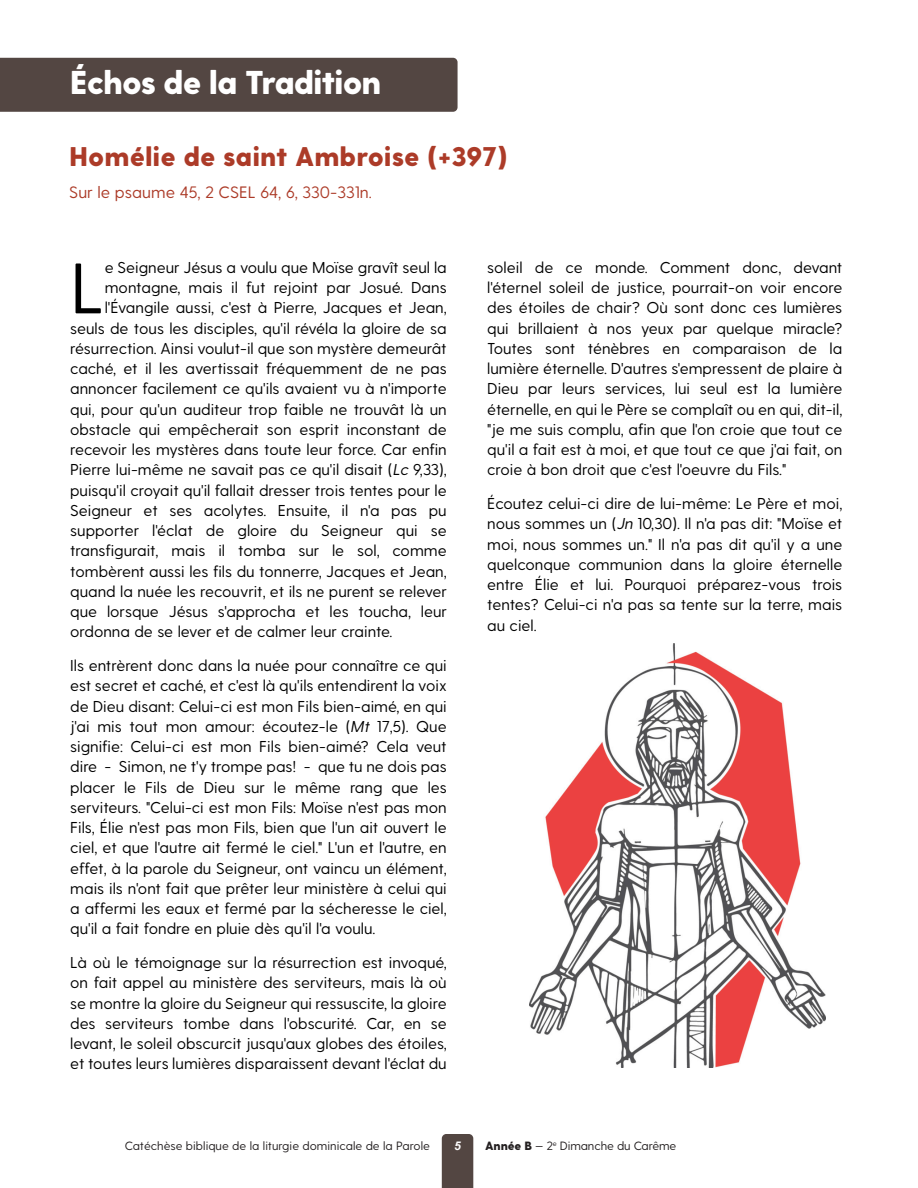
<style>
.page{position:relative;width:918px;height:1188px;background:#fff}
.page>*{position:absolute;margin:0;border:0;box-sizing:border-box;transform-origin:0 0}
.t1{font:71.25px "Greycliff CF";color:#000}
.t2{font:800 33px "Greycliff CF";letter-spacing:-.03em;color:#fff}
.t3{font:800 27px "Greycliff CF";color:#ac3b28}
.t4{font:16.5px "Greycliff CF";color:#ac3b28}
.t5{font:15.75px "Greycliff CF";color:#000}
.t6{font:12px "Greycliff CF";color:#231f20}
.t7{font:800 12px "Greycliff CF";letter-spacing:-.01em;color:#231f20}
.t8{font:italic 700 12px "Arial";color:#fff}
.t9{font:7.05px "Greycliff CF";color:#231f20}
.s1{font-style:italic}
.s2{font-weight:400}
</style>
<div class="page">
<img style="left:530px;top:643px;width:295px;height:425px">
<div style="left:0;top:58px;width:458px;height:54px;background:#534642"></div>
<div style="left:442px;top:1134px;width:31px;height:54px;background:#534642"></div>
<p class="t2" style="left:70px;top:68px;width:313px">Échos de la Tradition</p>
<p class="t3" style="left:69px;top:144px;width:440px">Homélie de saint Ambroise (+397)</p>
<p class="t4" style="left:69px;top:185px;width:304px">Sur le psaume 45, 2 CSEL 64, 6, 330-331n.</p>
<p class="t1" style="left:70px;top:256px;width:36px">L</p>
<p class="t5" style="left:105px;top:260px;width:344px">e Seigneur Jésus a voulu que Moïse gravît seul la</p>
<p class="t5" style="left:105px;top:281px;width:344px">montagne, mais il fut rejoint par Josué. Dans</p>
<p class="t5" style="left:105px;top:301px;width:344px">l'Évangile aussi, c'est à Pierre, Jacques et Jean,</p>
<p class="t5" style="left:70px;top:321px;width:378px">seuls de tous les disciples, qu'il révéla la gloire de sa</p>
<p class="t5" style="left:70px;top:341px;width:378px">résurrection. Ainsi voulut-il que son mystère demeurât</p>
<p class="t5" style="left:70px;top:362px;width:378px">caché, et il les avertissait fréquemment de ne pas</p>
<p class="t5" style="left:70px;top:382px;width:378px">annoncer facilement ce qu'ils avaient vu à n'importe</p>
<p class="t5" style="left:70px;top:402px;width:378px">qui, pour qu'un auditeur trop faible ne trouvât là un</p>
<p class="t5" style="left:70px;top:422px;width:378px">obstacle qui empêcherait son esprit inconstant de</p>
<p class="t5" style="left:70px;top:443px;width:378px">recevoir les mystères dans toute leur force. Car enfin</p>
<p class="t5" style="left:70px;top:463px;width:378px">Pierre lui-même ne savait pas ce qu'il disait (<span class="s1">Lc</span>9,33),</p>
<p class="t5" style="left:70px;top:483px;width:378px">puisqu'il croyait qu'il fallait dresser trois tentes pour le</p>
<p class="t5" style="left:70px;top:503px;width:378px">Seigneur et ses acolytes. Ensuite, il n'a pas pu</p>
<p class="t5" style="left:70px;top:524px;width:378px">supporter l'éclat de gloire du Seigneur qui se</p>
<p class="t5" style="left:70px;top:544px;width:378px">transfigurait, mais il tomba sur le sol, comme</p>
<p class="t5" style="left:70px;top:564px;width:378px">tombèrent aussi les fils du tonnerre, Jacques et Jean,</p>
<p class="t5" style="left:70px;top:584px;width:378px">quand la nuée les recouvrit, et ils ne purent se relever</p>
<p class="t5" style="left:70px;top:605px;width:378px">que lorsque Jésus s'approcha et les toucha, leur</p>
<p class="t5" style="left:70px;top:625px;width:324px">ordonna de se lever et de calmer leur crainte.</p>
<p class="t5" style="left:70px;top:659px;width:378px">Ils entrèrent donc dans la nuée pour connaître ce qui</p>
<p class="t5" style="left:70px;top:679px;width:378px">est secret et caché, et c'est là qu'ils entendirent la voix</p>
<p class="t5" style="left:70px;top:699px;width:378px">de Dieu disant: Celui-ci est mon Fils bien-aimé, en qui</p>
<p class="t5" style="left:70px;top:719px;width:378px">j'ai mis tout mon amour: écoutez-le (<span class="s1">Mt</span> 17,5). Que</p>
<p class="t5" style="left:70px;top:740px;width:378px">signifie: Celui-ci est mon Fils bien-aimé? Cela veut</p>
<p class="t5" style="left:70px;top:760px;width:378px">dire - Simon, ne t'y trompe pas! - que tu ne dois pas</p>
<p class="t5" style="left:70px;top:780px;width:378px">placer le Fils de Dieu sur le même rang que les</p>
<p class="t5" style="left:70px;top:800px;width:378px">serviteurs. "Celui-ci est mon Fils: Moïse n'est pas mon</p>
<p class="t5" style="left:70px;top:821px;width:378px">Fils, Élie n'est pas mon Fils, bien que l'un ait ouvert le</p>
<p class="t5" style="left:70px;top:841px;width:378px">ciel, et que l'autre ait fermé le ciel." L'un et l'autre, en</p>
<p class="t5" style="left:70px;top:861px;width:378px">effet, à la parole du Seigneur, ont vaincu un élément,</p>
<p class="t5" style="left:70px;top:881px;width:378px">mais ils n'ont fait que prêter leur ministère à celui qui</p>
<p class="t5" style="left:70px;top:902px;width:378px">a affermi les eaux et fermé par la sécheresse le ciel,</p>
<p class="t5" style="left:70px;top:922px;width:307px">qu'il a fait fondre en pluie dès qu'il l'a voulu.</p>
<p class="t5" style="left:70px;top:956px;width:378px">Là où le témoignage sur la résurrection est invoqué,</p>
<p class="t5" style="left:70px;top:976px;width:378px">on fait appel au ministère des serviteurs, mais là où</p>
<p class="t5" style="left:70px;top:996px;width:378px">se montre la gloire du Seigneur qui ressuscite, la gloire</p>
<p class="t5" style="left:70px;top:1016px;width:378px">des serviteurs tombe dans l'obscurité. Car, en se</p>
<p class="t5" style="left:70px;top:1037px;width:378px">levant, le soleil obscurcit jusqu'aux globes des étoiles,</p>
<p class="t5" style="left:70px;top:1057px;width:378px">et toutes leurs lumières disparaissent devant l'éclat du</p>
<p class="t5" style="left:487px;top:260px;width:357px">soleil de ce monde. Comment donc, devant</p>
<p class="t5" style="left:487px;top:281px;width:357px">l'éternel soleil de justice, pourrait-on voir encore</p>
<p class="t5" style="left:487px;top:301px;width:357px">des étoiles de chair? Où sont donc ces lumières</p>
<p class="t5" style="left:487px;top:321px;width:357px">qui brillaient à nos yeux par quelque miracle?</p>
<p class="t5" style="left:487px;top:341px;width:357px">Toutes sont ténèbres en comparaison de la</p>
<p class="t5" style="left:487px;top:362px;width:357px">lumière éternelle. D'autres s'empressent de plaire à</p>
<p class="t5" style="left:487px;top:382px;width:357px">Dieu par leurs services, lui seul est la lumière</p>
<p class="t5" style="left:487px;top:402px;width:357px">éternelle, en qui le Père se complaît ou en qui, dit-il,</p>
<p class="t5" style="left:487px;top:422px;width:357px">"je me suis complu, afin que l'on croie que tout ce</p>
<p class="t5" style="left:487px;top:443px;width:357px">qu'il a fait est à moi, et que tout ce que j'ai fait, on</p>
<p class="t5" style="left:487px;top:463px;width:301px">croie à bon droit que c'est l'oeuvre du Fils."</p>
<p class="t5" style="left:487px;top:497px;width:357px">Écoutez celui-ci dire de lui-même: Le Père et moi,</p>
<p class="t5" style="left:487px;top:517px;width:357px">nous sommes un (<span class="s1">Jn</span>10,30). Il n'a pas dit: "Moïse et</p>
<p class="t5" style="left:487px;top:537px;width:357px">moi, nous sommes un." Il n'a pas dit qu'il y a une</p>
<p class="t5" style="left:487px;top:557px;width:357px">quelconque communion dans la gloire éternelle</p>
<p class="t5" style="left:487px;top:578px;width:357px">entre Élie et lui. Pourquoi préparez-vous trois</p>
<p class="t5" style="left:487px;top:598px;width:357px">tentes? Celui-ci n'a pas sa tente sur la terre, mais</p>
<p class="t5" style="left:487px;top:618px;width:51px">au ciel.</p>
<p class="t6" style="left:125px;top:1141px;width:307px">Catéchèse biblique de la liturgie dominicale de la Parole</p>
<p class="t8" style="left:454px;top:1141px;width:8px">5</p>
<p class="t7" style="left:485px;top:1141px;width:69px">Année B <span class="s2">— 2</span></p>
<p class="t9" style="left:553px;top:1141px;width:5px">e</p>
<p class="t6" style="left:560px;top:1141px;width:118px">Dimanche du Carême</p>
</div>
